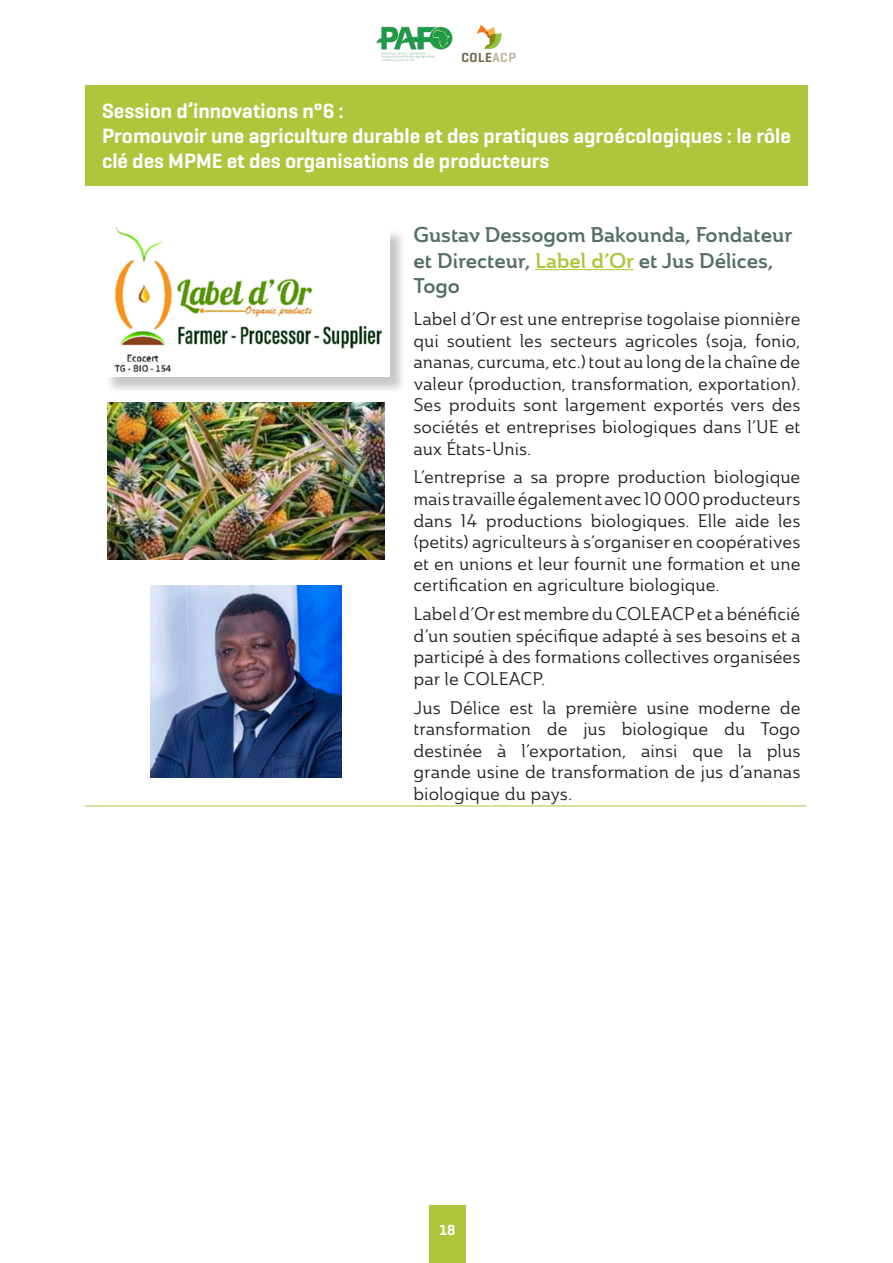
<style>
.page{position:relative;width:893px;height:1263px;background:#fff}
.page>*{position:absolute;margin:0;border:0;box-sizing:border-box;transform-origin:0 0}
.Titre_SOMMAIRE{font:600 21px/25.2px "Geogrotesque";color:#fff}
._1_1_Titre{font:21px/25.2px "Ainslie Nor Dem";color:#557062}
.Body{font:18px/21.6px "Ainslie Nor Reg";color:#231f20;text-align:justify}
.t1{font:600 15px "Geogrotesque";color:#fff}
.t2{font:600 13.35px "Geogrotesque";letter-spacing:.04em;color:#6e674d}
.s1{color:#c3b49b}
.s2{color:#b0c43c}
</style>
<div class="page">
<svg style="left:477px;top:25px;width:25px;height:24px"></svg>
<img style="left:377px;top:26px;width:76px;height:36px">
<div style="left:429px;top:1205px;width:37px;height:58px;background:#b0c43c"></div>
<div style="left:85px;top:85px;width:723px;height:100px;background:#b0c43c"></div>
<hr style="left:85px;top:805px;width:322px;height:1px;background:#b0c43c">
<hr style="left:407px;top:805px;width:399px;height:1px;background:#b0c43c">
<div style="left:105px;top:229px;width:301px;height:165px;background:#231f20;opacity:.25"></div>
<img style="left:105px;top:227px;width:284px;height:150px">
<img style="left:108px;top:402px;width:277px;height:158px">
<img style="left:151px;top:585px;width:191px;height:192px">
<hr style="left:535px;top:269px;width:99px;height:1px;background:#b0c43c">
<p class="t2" style="left:461px;top:49px;width:56px">COLE<span class="s1">ACP</span></p>
<p class="Titre_SOMMAIRE" style="left:102px;top:98px;width:243px">Session d’innovations n°6 :</p>
<p class="Titre_SOMMAIRE" style="left:102px;top:123px;width:690px">Promouvoir une agriculture durable et des pratiques agroécologiques : le rôle clé des MPME et des organisations de producteurs</p>
<p class="_1_1_Titre" style="left:413px;top:222px;width:380px">Gustav Dessogom Bakounda, Fondateur et Directeur, <span class="s2">Label d’Or</span> et Jus Délices,<br>Togo</p>
<p class="Body" style="left:413px;top:308px;width:388px">Label d’Or est une entreprise togolaise pionnière qui soutient les secteurs agricoles (soja, fonio, ananas, curcuma, etc.) tout au long de la chaîne de valeur (production, transformation, exportation).<br>Ses produits sont largement exportés vers des sociétés et entreprises biologiques dans l’UE et aux États-Unis.</p>
<p class="Body" style="left:413px;top:466px;width:388px">L’entreprise a sa propre production biologique mais travaille également avec 10 000 producteurs dans 14 productions biologiques. Elle aide les (petits) agriculteurs à s’organiser en coopératives et en unions et leur fournit une formation et une certification en agriculture biologique.</p>
<p class="Body" style="left:413px;top:603px;width:388px">Label d’Or est membre du COLEACP et a bénéficié d’un soutien spécifique adapté à ses besoins et a participé à des formations collectives organisées par le COLEACP.</p>
<p class="Body" style="left:413px;top:696px;width:388px">Jus Délice est la première usine moderne de transformation de jus biologique du Togo destinée à l’exportation, ainsi que la plus grande usine de transformation de jus d’ananas biologique du pays.</p>
<p class="t1" style="left:439px;top:1220px;width:18px">18</p>
</div>
